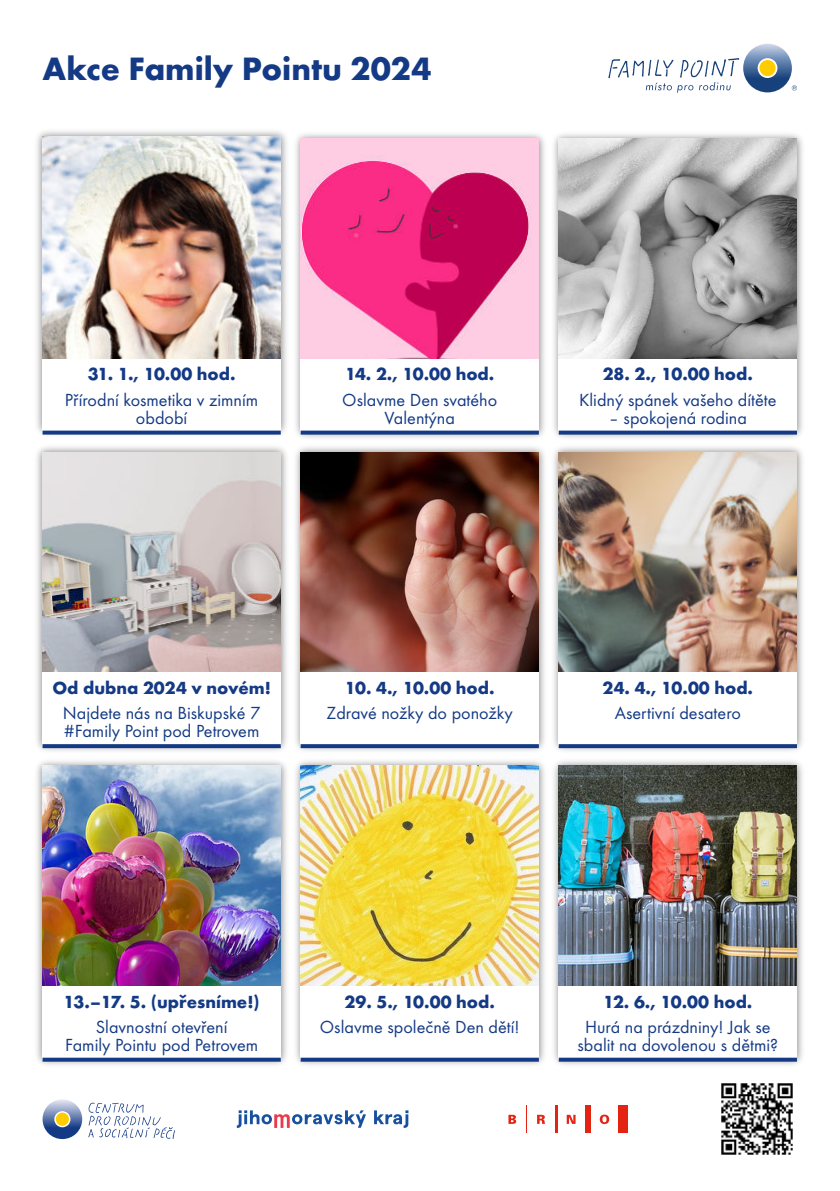
<style>
.page{position:relative;width:840px;height:1191px;background:#fff}
.page>*{position:absolute;margin:0;border:0;box-sizing:border-box;transform-origin:0 0}
.t1{font:700 33.6px "Futura TOT";color:#143a85}
.t2{font:18.2px/18.2px "Futura TOT";color:#143a85;text-align:center}
.t3{font:700 18.2px "Futura TOT";color:#143a85}
</style>
<div class="page">
<img style="left:37px;top:131px;width:250px;height:304px">
<img style="left:43px;top:136px;width:238px;height:223px">
<svg style="left:608px;top:44px;width:189px;height:49px"></svg>
<svg style="left:43px;top:1099px;width:39px;height:40px"></svg>
<div style="left:56px;top:1113px;width:13px;height:13px;background:#fc0;border-radius:50%"></div>
<svg style="left:88px;top:1103px;width:87px;height:36px"></svg>
<svg style="left:526px;top:1105px;width:1px;height:28px"></svg>
<hr style="left:555px;top:1105px;width:2px;height:28px;background:#e42313">
<div style="left:585px;top:1105px;width:5px;height:28px;background:#e42313"></div>
<div style="left:618px;top:1105px;width:9px;height:28px;background:#e42313"></div>
<svg style="left:599px;top:1115px;width:10px;height:9px"></svg>
<svg style="left:566px;top:1115px;width:9px;height:9px"></svg>
<svg style="left:537px;top:1115px;width:8px;height:9px"></svg>
<svg style="left:508px;top:1115px;width:8px;height:9px"></svg>
<svg style="left:237px;top:1110px;width:129px;height:18px"></svg>
<svg style="left:374px;top:1110px;width:34px;height:18px"></svg>
<img style="left:37px;top:447px;width:250px;height:304px">
<img style="left:43px;top:452px;width:238px;height:221px">
<img style="left:37px;top:761px;width:250px;height:304px">
<img style="left:43px;top:766px;width:238px;height:220px">
<img style="left:296px;top:134px;width:249px;height:304px">
<img style="left:300px;top:139px;width:239px;height:220px">
<img style="left:296px;top:447px;width:249px;height:304px">
<img style="left:300px;top:452px;width:239px;height:221px">
<img style="left:296px;top:761px;width:249px;height:304px">
<img style="left:300px;top:766px;width:239px;height:220px">
<img style="left:554px;top:134px;width:249px;height:304px">
<img style="left:558px;top:139px;width:239px;height:220px">
<img style="left:554px;top:447px;width:249px;height:304px">
<img style="left:558px;top:452px;width:239px;height:221px">
<img style="left:554px;top:761px;width:249px;height:304px">
<img style="left:558px;top:766px;width:239px;height:220px">
<div style="left:43px;top:359px;width:238px;height:74px;background:#fff"></div>
<div style="left:43px;top:673px;width:238px;height:73px;background:#fff"></div>
<div style="left:43px;top:986px;width:238px;height:74px;background:#fff"></div>
<div style="left:300px;top:359px;width:239px;height:74px;background:#fff"></div>
<div style="left:300px;top:673px;width:239px;height:73px;background:#fff"></div>
<div style="left:300px;top:986px;width:239px;height:74px;background:#fff"></div>
<div style="left:558px;top:359px;width:239px;height:74px;background:#fff"></div>
<div style="left:558px;top:673px;width:239px;height:73px;background:#fff"></div>
<div style="left:558px;top:986px;width:239px;height:74px;background:#fff"></div>
<svg style="left:43px;top:431px;width:238px;height:4px"></svg>
<svg style="left:43px;top:744px;width:238px;height:4px"></svg>
<svg style="left:43px;top:1058px;width:238px;height:4px"></svg>
<svg style="left:300px;top:431px;width:239px;height:4px"></svg>
<svg style="left:300px;top:744px;width:239px;height:4px"></svg>
<svg style="left:300px;top:1058px;width:239px;height:4px"></svg>
<svg style="left:558px;top:431px;width:239px;height:4px"></svg>
<svg style="left:558px;top:744px;width:239px;height:4px"></svg>
<svg style="left:558px;top:1058px;width:239px;height:4px"></svg>
<img style="left:721px;top:1083px;width:72px;height:72px">
<h1 class="t1" style="left:43px;top:56px;width:390px">Akce Family Pointu 2024</h1>
<p class="t3" style="left:88px;top:367px;width:149px">31. 1., 10.00 hod.</p>
<p class="t2" style="left:65px;top:392px;width:195px">Přírodní kosmetika v zimním období</p>
<p class="t3" style="left:345px;top:367px;width:151px">14. 2., 10.00 hod.</p>
<p class="t2" style="left:342px;top:392px;width:156px">Oslavme Den svatého<br>Valentýna</p>
<p class="t3" style="left:602px;top:367px;width:152px">28. 2., 10.00 hod.</p>
<p class="t2" style="left:579px;top:392px;width:199px">Klidný spánek vašeho dítěte</p>
<p class="t2" style="left:608px;top:410px;width:140px">– spokojená rodina</p>
<p class="t3" style="left:52px;top:681px;width:220px">Od dubna 2024 v novém!</p>
<p class="t2" style="left:63px;top:706px;width:199px;text-align:left">Najdete nás na Biskupské 7 #Family Point pod Petrovem</p>
<p class="t3" style="left:345px;top:681px;width:151px">10. 4., 10.00 hod.</p>
<p class="t2" style="left:326px;top:706px;width:188px">Zdravé nožky do ponožky</p>
<p class="t3" style="left:602px;top:681px;width:152px">24. 4., 10.00 hod.</p>
<p class="t2" style="left:614px;top:706px;width:127px">Asertivní desatero</p>
<p class="t3" style="left:64px;top:994px;width:198px">13.–17. 5. (upřesníme!)</p>
<p class="t2" style="left:65px;top:1019px;width:194px">Slavnostní otevření<br>Family Pointu pod Petrovem</p>
<p class="t3" style="left:344px;top:994px;width:152px">29. 5., 10.00 hod.</p>
<p class="t2" style="left:320px;top:1019px;width:201px">Oslavme společně Den dětí!</p>
<p class="t3" style="left:603px;top:994px;width:151px">12. 6., 10.00 hod.</p>
<p class="t2" style="left:577px;top:1019px;width:202px">Hurá na prázdniny! Jak se sbalit na dovolenou s dětmi?</p>
</div>
